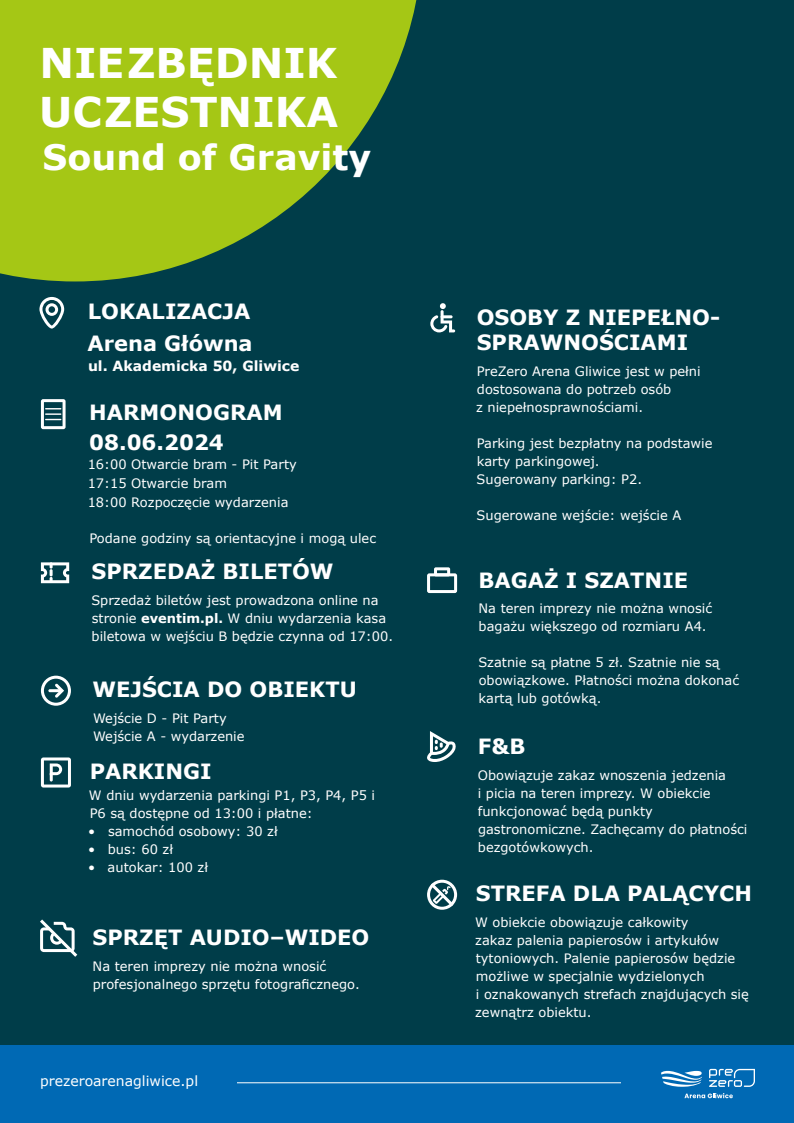
<style>
.page{position:relative;width:794px;height:1123px;background:#fff}
.page>*{position:absolute;margin:0;border:0;box-sizing:border-box;transform-origin:0 0}
.t1{font:700 41px/49.2px "Verdana";color:#fff}
.t2{font:700 35px "Verdana";color:#fff}
.t3{font:700 21px/25.2px "Verdana";color:#fff}
.t4{font:700 14px "Verdana";color:#fff}
.t5{font:14px "Verdana";color:#fff}
.t6{font:13px/18px "Verdana";color:#fff}
.s1{font-weight:700}
</style>
<div class="page">
<div style="left:0;top:0;width:794px;height:1052px;background:#003d49"></div>
<svg style="left:0;top:0;width:417px;height:281px;fill:#a5c715"></svg>
<div style="left:0;top:1046px;width:794px;height:77px;background:#0069b4"></div>
<hr style="left:237px;top:1082px;width:384px;height:1px;background:#fff">
<svg style="left:41px;top:399px;width:25px;height:30px"></svg>
<svg style="left:430px;top:303px;width:25px;height:29px"></svg>
<svg style="left:41px;top:757px;width:30px;height:31px"></svg>
<svg style="left:427px;top:567px;width:30px;height:26px"></svg>
<svg style="left:41px;top:562px;width:28px;height:21px"></svg>
<svg style="left:41px;top:676px;width:30px;height:30px"></svg>
<hr style="left:48px;top:689px;width:15px;height:3px;background:#fff;border-radius:2px">
<svg style="left:427px;top:880px;width:30px;height:30px"></svg>
<svg style="left:40px;top:920px;width:37px;height:37px"></svg>
<svg style="left:427px;top:731px;width:29px;height:31px"></svg>
<svg style="left:39px;top:297px;width:25px;height:32px"></svg>
<svg style="left:661px;top:1071px;width:41px;height:16px"></svg>
<svg style="left:709px;top:1069px;width:46px;height:18px"></svg>
<svg style="left:684px;top:1093px;width:49px;height:5px"></svg>
<h1 class="t1" style="left:39px;top:39px;width:300px">NIEZBĘDNIK<br>UCZESTNIKA</h1>
<h2 class="t2" style="left:43px;top:135px;width:330px">Sound of Gravity</h2>
<h3 class="t3" style="left:88px;top:299px;width:164px">LOKALIZACJA</h3>
<h3 class="t3" style="left:87px;top:331px;width:167px">Arena Główna</h3>
<p class="t4" style="left:88px;top:357px;width:213px">ul. Akademicka 50, Gliwice</p>
<h3 class="t3" style="left:89px;top:400px;width:195px">HARMONOGRAM</h3>
<h3 class="t3" style="left:89px;top:430px;width:136px">08.06.2024</h3>
<p class="t6" style="left:88px;top:455px;width:211px;line-height:19px">16:00 Otwarcie bram - Pit Party<br>17:15 Otwarcie bram<br>18:00 Rozpoczęcie wydarzenia</p>
<p class="t6" style="left:89px;top:529px;width:288px">Podane godziny są orientacyjne i mogą ulec</p>
<h3 class="t3" style="left:91px;top:559px;width:244px">SPRZEDAŻ BILETÓW</h3>
<p class="t6" style="left:91px;top:591px;width:303px">Sprzedaż biletów jest prowadzona online na stronie <span class="s1">eventim.pl.</span> W dniu wydarzenia kasa biletowa w wejściu B będzie czynna od 17:00.</p>
<h3 class="t3" style="left:92px;top:677px;width:266px">WEJŚCIA DO OBIEKTU</h3>
<p class="t6" style="left:93px;top:709px;width:153px">Wejście D - Pit Party<br>Wejście A - wydarzenie</p>
<h3 class="t3" style="left:90px;top:759px;width:124px">PARKINGI</h3>
<p class="t6" style="left:89px;top:786px;width:288px">W dniu wydarzenia parkingi P1, P3, P4, P5 i<br>P6 są dostępne od 13:00 i płatne:</p>
<p class="t6" style="left:88px;top:822px;width:191px">• samochód osobowy: 30 zł</p>
<p class="t6" style="left:88px;top:840px;width:87px">• bus: 60 zł</p>
<p class="t6" style="left:88px;top:858px;width:122px">• autokar: 100 zł</p>
<h3 class="t3" style="left:93px;top:925px;width:278px">SPRZĘT AUDIO–WIDEO</h3>
<p class="t6" style="left:93px;top:957px;width:269px">Na teren imprezy nie można wnosić profesjonalnego sprzętu fotograficznego.</p>
<p class="t5" style="left:40px;top:1072px;width:160px">prezeroarenagliwice.pl</p>
<h3 class="t3" style="left:477px;top:305px;width:245px">OSOBY Z NIEPEŁNO-<br>SPRAWNOŚCIAMI</h3>
<p class="t6" style="left:476px;top:363px;width:226px">PreZero Arena Gliwice jest w pełni dostosowana do potrzeb osób<br>z niepełnosprawnościami.</p>
<p class="t6" style="left:477px;top:435px;width:237px">Parking jest bezpłatny na podstawie karty parkingowej.<br>Sugerowany parking: P2.</p>
<p class="t6" style="left:477px;top:507px;width:206px">Sugerowane wejście: wejście A</p>
<h3 class="t3" style="left:479px;top:568px;width:211px">BAGAŻ I SZATNIE</h3>
<p class="t6" style="left:479px;top:599px;width:235px">Na teren imprezy nie można wnosić bagażu większego od rozmiaru A4.</p>
<p class="t6" style="left:478px;top:653px;width:262px">Szatnie są płatne 5 zł. Szatnie nie są obowiązkowe. Płatności można dokonać kartą lub gotówką.</p>
<h3 class="t3" style="left:478px;top:734px;width:49px">F&amp;B</h3>
<p class="t6" style="left:478px;top:766px;width:271px">Obowiązuje zakaz wnoszenia jedzenia<br>i picia na teren imprezy. W obiekcie funkcjonować będą punkty gastronomiczne. Zachęcamy do płatności bezgotówkowych.</p>
<h3 class="t3" style="left:476px;top:881px;width:278px">STREFA DLA PALĄCYCH</h3>
<p class="t6" style="left:475px;top:913px;width:275px">W obiekcie obowiązuje całkowity<br>zakaz palenia papierosów i artykułów tytoniowych. Palenie papierosów będzie możliwe w specjalnie wydzielonych<br>i oznakowanych strefach znajdujących się zewnątrz obiektu.</p>
</div>
